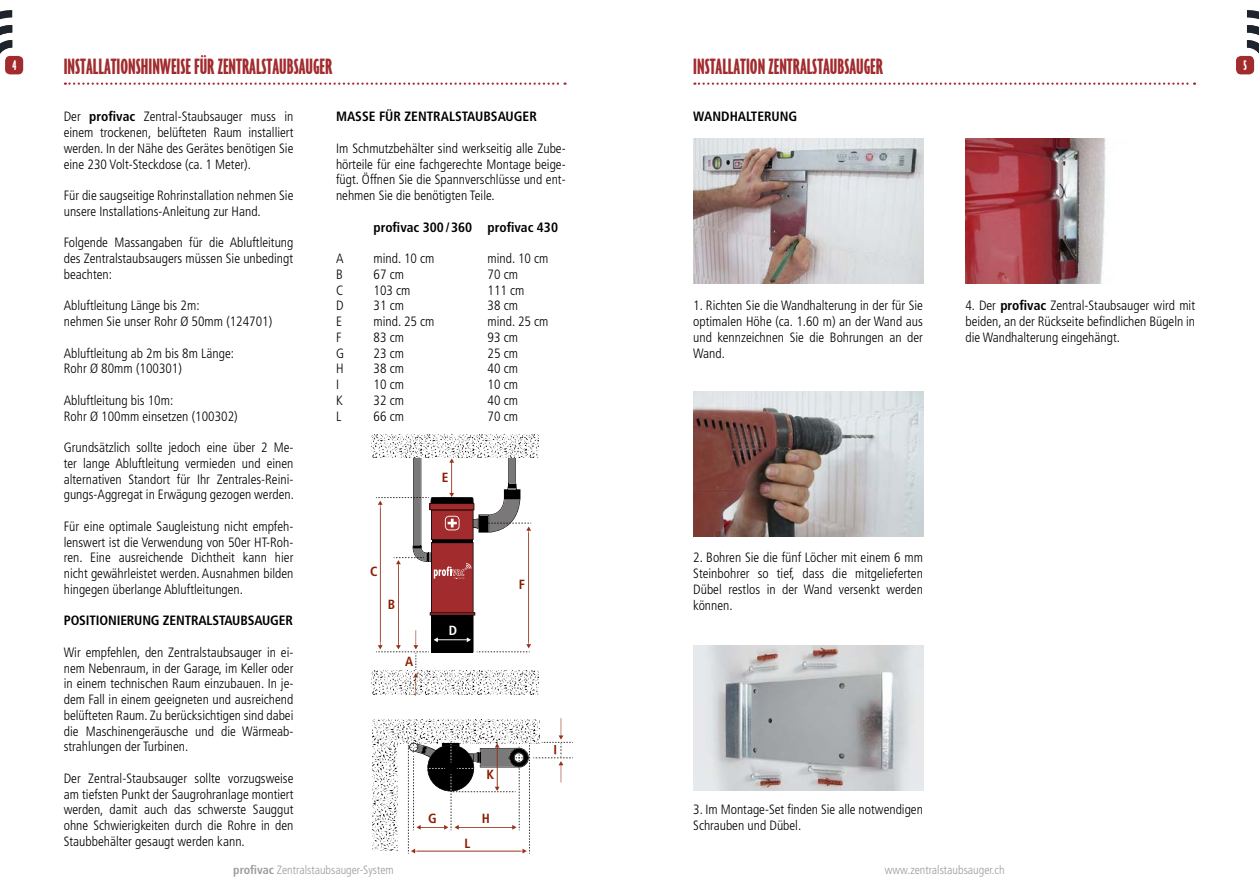
<style>
.page{position:relative;width:1259px;height:893px;background:#fff}
.page>*{position:absolute;margin:0;border:0;box-sizing:border-box;transform-origin:0 0}
.t1{font:700 ultra-condensed 24px "Agenda";color:#a22b2e}
.t2{font:700 ultra-condensed 15px "Agenda";color:#fff}
.t3{font:300 condensed 13.5px/15.8px "Frutiger LT Std";color:#000;text-align:justify}
.t4{font:700 condensed 13.5px "Frutiger LT Std";color:#000}
.t5{font:700 condensed 13.2px "Frutiger";color:#8b1c00}
.t6{font:700 condensed 13.2px "Frutiger";color:#fff}
.t7{font:300 condensed 12px "Frutiger LT Std";color:#9c9c9d}
.s1{font-weight:700}
</style>
<div class="page">
<svg style="left:371px;top:671px;width:168px;height:23px"></svg>
<svg style="left:373px;top:744px;width:24px;height:106px"></svg>
<svg style="left:373px;top:719px;width:35px;height:24px"></svg>
<svg style="left:408px;top:718px;width:165px;height:136px"></svg>
<svg style="left:371px;top:434px;width:168px;height:24px"></svg>
<svg style="left:376px;top:440px;width:155px;height:256px"></svg>
<div style="left:1236px;top:56px;width:18px;height:18px;background:#a22b2e;border-radius:5px"></div>
<div style="left:5px;top:56px;width:18px;height:18px;background:#a22b2e;border-radius:5px"></div>
<svg style="left:1247px;top:10px;width:12px;height:53px"></svg>
<svg style="left:0;top:10px;width:12px;height:53px"></svg>
<img style="left:693px;top:139px;width:230px;height:144px">
<img style="left:693px;top:391px;width:230px;height:145px">
<img style="left:693px;top:646px;width:230px;height:145px">
<img style="left:965px;top:139px;width:141px;height:144px">
<svg style="left:694px;top:83px;width:501px;height:2px"></svg>
<svg style="left:65px;top:83px;width:500px;height:2px"></svg>
<h1 class="t1" style="left:64px;top:53px;width:270px">INSTALLATIONSHINWEISE FÜR ZENTRALSTAUBSAUGER</h1>
<h1 class="t1" style="left:693px;top:53px;width:191px">INSTALLATION ZENTRALSTAUBSAUGER</h1>
<p class="t2" style="left:12px;top:57px;width:5px">4</p>
<p class="t2" style="left:1243px;top:57px;width:5px">5</p>
<p class="t3" style="left:64px;top:109px;width:231px">Der <span class="s1">profivac</span> Zentral-Staubsauger muss in einem trockenen, belüfteten Raum installiert werden. In der Nähe des Gerätes benötigen Sie eine 230 Volt-Steckdose (ca. 1 Meter).</p>
<p class="t3" style="left:64px;top:188px;width:231px">Für die saugseitige Rohrinstallation nehmen Sie unsere Installations-Anleitung zur Hand.</p>
<p class="t3" style="left:64px;top:235px;width:231px">Folgende Massangaben für die Abluftleitung des Zentralstaubsaugers müssen Sie unbedingt beachten:</p>
<p class="t3" style="left:64px;top:298px;width:210px">Abluftleitung Länge bis 2m:<br>nehmen Sie unser Rohr Ø 50mm (124701)</p>
<p class="t3" style="left:64px;top:345px;width:172px">Abluftleitung ab 2m bis 8m Länge:<br>Rohr Ø 80mm (100301)</p>
<p class="t3" style="left:64px;top:392px;width:175px">Abluftleitung bis 10m:<br>Rohr Ø 100mm einsetzen (100302)</p>
<p class="t3" style="left:64px;top:440px;width:232px">Grundsätzlich sollte jedoch eine über 2 Me&shy;ter lange Abluftleitung vermieden und einen alternativen Standort für Ihr Zentrales-Reini&shy;gungs-Aggregat in Erwägung gezogen werden.</p>
<p class="t3" style="left:64px;top:518px;width:231px">Für eine optimale Saugleistung nicht empfeh&shy;lenswert ist die Verwendung von 50er HT-Roh&shy;ren. Eine ausreichende Dichtheit kann hier nicht gewährleistet werden. Ausnahmen bilden hingegen überlange Abluftleitungen.</p>
<p class="t4" style="left:64px;top:613px;width:231px">POSITIONIERUNG ZENTRALSTAUBSAUGER</p>
<p class="t3" style="left:64px;top:644px;width:231px">Wir empfehlen, den Zentralstaubsauger in ei&shy;nem Nebenraum, in der Garage, im Keller oder in einem technischen Raum einzubauen. In je&shy;dem Fall in einem geeigneten und ausreichend belüfteten Raum. Zu berücksichtigen sind dabei die Maschinengeräusche und die Wärmeab&shy;strahlungen der Turbinen.</p>
<p class="t3" style="left:64px;top:770px;width:231px">Der Zentral-Staubsauger sollte vorzugsweise am tiefsten Punkt der Saugrohranlage montiert werden, damit auch das schwerste Sauggut ohne Schwierigkeiten durch die Rohre in den Staubbehälter gesaugt werden kann.</p>
<p class="t4" style="left:336px;top:109px;width:202px">MASSE FÜR ZENTRALSTAUBSAUGER</p>
<p class="t3" style="left:336px;top:140px;width:231px">Im Schmutzbehälter sind werkseitig alle Zube&shy;hörteile für eine fachgerechte Montage beige&shy;fügt. Öffnen Sie die Spannverschlüsse und ent&shy;nehmen Sie die benötigten Teile.</p>
<p class="t4" style="left:373px;top:219px;width:186px">profivac 300/360 profivac 430</p>
<p class="t3" style="left:336px;top:251px;width:9px">A</p>
<p class="t3" style="left:373px;top:251px;width:62px">mind. 10 cm</p>
<p class="t3" style="left:487px;top:251px;width:62px">mind. 10 cm</p>
<p class="t3" style="left:336px;top:267px;width:8px">B</p>
<p class="t3" style="left:373px;top:267px;width:32px">67 cm</p>
<p class="t3" style="left:487px;top:267px;width:32px">70 cm</p>
<p class="t3" style="left:336px;top:282px;width:9px">C</p>
<p class="t3" style="left:373px;top:282px;width:38px">103 cm</p>
<p class="t3" style="left:487px;top:282px;width:38px">111 cm</p>
<p class="t3" style="left:336px;top:298px;width:9px">D</p>
<p class="t3" style="left:373px;top:298px;width:32px">31 cm</p>
<p class="t3" style="left:487px;top:298px;width:32px">38 cm</p>
<p class="t3" style="left:336px;top:314px;width:7px">E</p>
<p class="t3" style="left:373px;top:314px;width:62px">mind. 25 cm</p>
<p class="t3" style="left:487px;top:314px;width:62px">mind. 25 cm</p>
<p class="t3" style="left:336px;top:330px;width:7px">F</p>
<p class="t3" style="left:373px;top:330px;width:32px">83 cm</p>
<p class="t3" style="left:487px;top:330px;width:32px">93 cm</p>
<p class="t3" style="left:336px;top:345px;width:10px">G</p>
<p class="t3" style="left:373px;top:345px;width:32px">23 cm</p>
<p class="t3" style="left:487px;top:345px;width:32px">25 cm</p>
<p class="t3" style="left:336px;top:361px;width:9px">H</p>
<p class="t3" style="left:373px;top:361px;width:32px">38 cm</p>
<p class="t3" style="left:487px;top:361px;width:32px">40 cm</p>
<p class="t3" style="left:336px;top:377px;width:4px">I</p>
<p class="t3" style="left:373px;top:377px;width:32px">10 cm</p>
<p class="t3" style="left:487px;top:377px;width:32px">10 cm</p>
<p class="t3" style="left:336px;top:393px;width:8px">K</p>
<p class="t3" style="left:373px;top:393px;width:32px">32 cm</p>
<p class="t3" style="left:487px;top:393px;width:32px">40 cm</p>
<p class="t3" style="left:336px;top:408px;width:7px">L</p>
<p class="t3" style="left:373px;top:408px;width:32px">66 cm</p>
<p class="t3" style="left:487px;top:408px;width:32px">70 cm</p>
<p class="t5" style="left:442px;top:469px;width:8px">E</p>
<p class="t5" style="left:370px;top:564px;width:9px">C</p>
<p class="t5" style="left:388px;top:596px;width:9px">B</p>
<p class="t5" style="left:405px;top:654px;width:10px">A</p>
<p class="t6" style="left:449px;top:623px;width:10px">D</p>
<p class="t5" style="left:519px;top:577px;width:8px">F</p>
<p class="t5" style="left:428px;top:810px;width:10px">G</p>
<p class="t5" style="left:486px;top:767px;width:9px">K</p>
<p class="t5" style="left:464px;top:835px;width:7px">L</p>
<p class="t5" style="left:482px;top:810px;width:10px">H</p>
<p class="t5" style="left:557px;top:758px;width:5px;rotate:-180deg">I</p>
<p class="t4" style="left:693px;top:109px;width:105px">WANDHALTERUNG</p>
<p class="t3" style="left:693px;top:298px;width:231px">1. Richten Sie die Wandhalterung in der für Sie optimalen Höhe (ca. 1.60 m) an der Wand aus und kennzeichnen Sie die Bohrungen an der Wand.</p>
<p class="t3" style="left:965px;top:298px;width:231px">4. Der <span class="s1">profivac</span> Zentral-Staubsauger wird mit beiden, an der Rückseite befindlichen Bügeln in die Wandhalterung eingehängt.</p>
<p class="t3" style="left:693px;top:550px;width:231px">2. Bohren Sie die fünf Löcher mit einem 6 mm Steinbohrer so tief, dass die mitgelieferten Dübel restlos in der Wand versenkt werden können.</p>
<p class="t3" style="left:693px;top:802px;width:231px">3. Im Montage-Set finden Sie alle notwendigen<br>Schrauben und Dübel.</p>
<p class="t7" style="left:233px;top:863px;width:162px"><span class="s1">profivac</span> Zentralstaubsauger-System</p>
<p class="t7" style="left:884px;top:863px;width:121px">www.zentralstaubsauger.ch</p>
</div>
